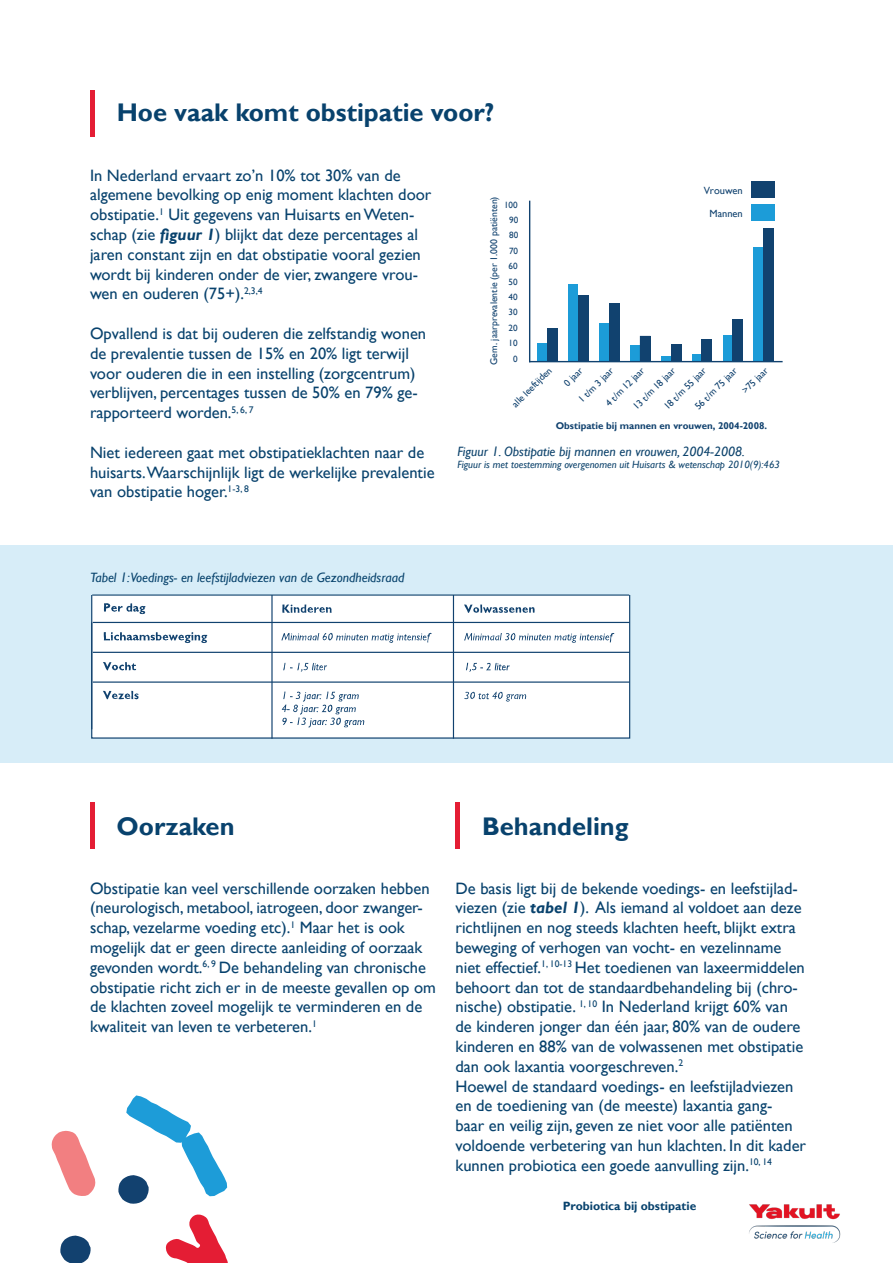
<style>
.page{position:relative;width:893px;height:1263px;background:#fff}
.page>*{position:absolute;margin:0;border:0;box-sizing:border-box;transform-origin:0 0}
.t1{font:700 25.5px "Gill Sans";color:#08426d}
.t2{font:16.5px/19.8px "Gill Sans";color:#08426d}
.t3{font:italic 13.5px "Gill Sans";color:#08436d}
.t4{font:italic 13.5px "Gill Sans";color:#0d436c}
.t5{font:700 12px "Gill Sans";color:#08426d}
.t6{font:italic 10.5px "Gill Sans";color:#0d436c}
.t7{font:10.5px "Gill Sans";color:#11426f}
.t8{font:9.75px "Gill Sans";color:#11426f}
.t9{font:700 9.75px "Gill Sans";color:#11426f}
.t10{font:9.15px "Gill Sans";color:#11426f}
.s1{font-weight:700;font-style:italic}
</style>
<div class="page">
<div style="left:0;top:545px;width:893px;height:218px;background:#d7edf8"></div>
<svg style="left:91px;top:595px;width:539px;height:144px;background:#f1f4f6"></svg>
<hr style="left:271px;top:595px;width:2px;height:144px;background:#11426f">
<hr style="left:453px;top:595px;width:1px;height:144px;background:#11426f">
<hr style="left:93px;top:652px;width:537px;height:1px;background:#11426f">
<hr style="left:93px;top:681px;width:537px;height:2px;background:#11426f">
<hr style="left:91px;top:622px;width:1px;height:107px;background:#11426f">
<img style="left:749px;top:1204px;width:92px;height:39px">
<div style="left:630px;top:345px;width:10px;height:16px;background:#1c9cd8"></div>
<div style="left:640px;top:336px;width:10px;height:25px;background:#11426f"></div>
<div style="left:568px;top:284px;width:10px;height:77px;background:#1c9cd8"></div>
<div style="left:578px;top:295px;width:11px;height:67px;background:#11426f"></div>
<div style="left:537px;top:343px;width:10px;height:18px;background:#1c9cd8"></div>
<div style="left:547px;top:328px;width:11px;height:34px;background:#11426f"></div>
<div style="left:599px;top:323px;width:10px;height:38px;background:#1c9cd8"></div>
<div style="left:609px;top:303px;width:11px;height:59px;background:#11426f"></div>
<div style="left:661px;top:356px;width:10px;height:5px;background:#1c9cd8"></div>
<div style="left:671px;top:344px;width:10px;height:18px;background:#11426f"></div>
<div style="left:692px;top:354px;width:10px;height:7px;background:#1c9cd8"></div>
<div style="left:702px;top:339px;width:10px;height:23px;background:#11426f"></div>
<div style="left:723px;top:335px;width:9px;height:26px;background:#1c9cd8"></div>
<div style="left:732px;top:319px;width:11px;height:43px;background:#11426f"></div>
<div style="left:753px;top:247px;width:10px;height:114px;background:#1c9cd8"></div>
<div style="left:763px;top:229px;width:11px;height:133px;background:#11426f"></div>
<hr style="left:529px;top:201px;width:1px;height:161px;background:#11426f">
<hr style="left:530px;top:361px;width:252px;height:1px;background:#11426f">
<div style="left:751px;top:205px;width:23px;height:16px;background:#1c9cd8"></div>
<div style="left:751px;top:182px;width:23px;height:16px;background:#11426f"></div>
<hr style="left:90px;top:90px;width:4px;height:46px;background:#e41d34">
<hr style="left:90px;top:803px;width:4px;height:46px;background:#e41d34">
<div style="left:455px;top:803px;width:5px;height:46px;background:#e41d34"></div>
<svg style="left:165px;top:1214px;width:63px;height:49px"></svg>
<svg style="left:52px;top:1131px;width:43px;height:65px"></svg>
<svg style="left:60px;top:1235px;width:31px;height:28px"></svg>
<svg style="left:118px;top:1095px;width:109px;height:109px"></svg>
<hr style="left:92px;top:594px;width:537px;height:2px;background:#10436d">
<hr style="left:892px;top:545px;width:1px;height:628px;background:#1d9cd8">
<p class="t1" style="left:117px;top:98px;width:379px">Hoe vaak komt obstipatie voor?</p>
<p class="t2" style="left:90px;top:165px;width:343px">In Nederland ervaart zo’n 10% tot 30% van de algemene bevolking op enig moment klachten door obstipatie.<sup>1</sup> Uit gegevens van Huisarts en Weten&shy;schap (zie <span class="s1">figuur 1</span>) blijkt dat deze percentages al jaren constant zijn en dat obstipatie vooral gezien wordt bij kinderen onder de vier, zwangere vrou-</p>
<p class="t2" style="left:90px;top:284px;width:174px">wen en ouderen (75+).<sup>2,3,4</sup></p>
<p class="t2" style="left:90px;top:324px;width:338px">Opvallend is dat bij ouderen die zelfstandig wonen de prevalentie tussen de 15% en 20% ligt terwijl voor ouderen die in een instelling (zorgcentrum) verblijven, percentages tussen de 50% en 79% ge-</p>
<p class="t2" style="left:90px;top:403px;width:165px">rapporteerd worden.<sup>5,</sup> <sup>6,</sup> <sup>7</sup></p>
<p class="t2" style="left:90px;top:443px;width:346px">Niet iedereen gaat met obstipatieklachten naar de huisarts.Waarschijnlijk ligt de werkelijke prevalentie van obstipatie hoger.<sup>1-3,</sup> <sup>8</sup></p>
<p class="t8" style="left:488px;top:365px;width:170px;rotate:-90deg">Gem. jaarprevalentie (per 1.000 patiënten)</p>
<p class="t10" style="left:504px;top:199px;width:15px">100</p>
<p class="t10" style="left:509px;top:215px;width:11px">90</p>
<p class="t10" style="left:509px;top:230px;width:11px">80</p>
<p class="t10" style="left:509px;top:245px;width:11px">70</p>
<p class="t10" style="left:509px;top:261px;width:11px">60</p>
<p class="t10" style="left:509px;top:276px;width:11px">50</p>
<p class="t10" style="left:509px;top:307px;width:11px">30</p>
<p class="t10" style="left:509px;top:338px;width:11px">10</p>
<p class="t10" style="left:509px;top:292px;width:11px">40</p>
<p class="t10" style="left:509px;top:322px;width:11px">20</p>
<p class="t10" style="left:513px;top:353px;width:6px">0</p>
<p class="t7" style="left:704px;top:184px;width:41px">Vrouwen</p>
<p class="t7" style="left:709px;top:208px;width:35px">Mannen</p>
<p class="t8" style="left:510px;top:401px;width:53px;rotate:-45deg">alle leeftijden</p>
<p class="t8" style="left:562px;top:380px;width:23px;rotate:-45deg">0 jaar</p>
<p class="t8" style="left:603px;top:401px;width:52px;rotate:-45deg">4 t/m 12 jaar</p>
<p class="t8" style="left:576px;top:397px;width:47px;rotate:-45deg">1 t/m 3 jaar</p>
<p class="t8" style="left:631px;top:404px;width:57px;rotate:-45deg">13 t/m 18 jaar</p>
<p class="t8" style="left:661px;top:404px;width:57px;rotate:-45deg">18 t/m 55 jaar</p>
<p class="t8" style="left:692px;top:404px;width:57px;rotate:-45deg">56 t/m 75 jaar</p>
<p class="t8" style="left:739px;top:388px;width:34px;rotate:-45deg">&gt;75 jaar</p>
<p class="t9" style="left:556px;top:420px;width:213px">Obstipatie bij mannen en vrouwen, 2004-2008.</p>
<p class="t4" style="left:457px;top:443px;width:289px">Figuur 1. Obstipatie bij mannen en vrouwen, 2004-2008.</p>
<p class="t6" style="left:457px;top:459px;width:324px">Figuur is met toestemming overgenomen uit Huisarts &amp; wetenschap 2010(9):463</p>
<p class="t3" style="left:90px;top:569px;width:316px">Tabel 1:Voedings- en leefstijladviezen van de Gezondheidsraad</p>
<p class="t1" style="left:117px;top:812px;width:119px">Oorzaken</p>
<p class="t1" style="left:482px;top:812px;width:148px">Behandeling</p>
<p class="t2" style="left:90px;top:878px;width:347px">Obstipatie kan veel verschillende oorzaken hebben (neurologisch, metabool, iatrogeen, door zwanger&shy;schap, vezelarme voeding etc).<sup>1</sup> Maar het is ook mogelijk dat er geen directe aanleiding of oorzaak gevonden wordt.<sup>6,</sup> <sup>9</sup> De behandeling van chronische obstipatie richt zich er in de meeste gevallen op om de klachten zoveel mogelijk te verminderen en de kwaliteit van leven te verbeteren.<sup>1</sup></p>
<p class="t2" style="left:455px;top:878px;width:351px">De basis ligt bij de bekende voedings- en leefstijlad&shy;viezen (zie <span class="s1">tabel 1</span>). Als iemand al voldoet aan deze richtlijnen en nog steeds klachten heeft, blijkt extra beweging of verhogen van vocht- en vezelinname niet effectief.<sup>1,</sup> <sup>10-13</sup> Het toedienen van laxeermiddelen behoort dan tot de standaardbehandeling bij (chro&shy;nische) obstipatie. <sup>1,</sup> <sup>10</sup> In Nederland krijgt 60% van de kinderen jonger dan één jaar, 80% van de oudere kinderen en 88% van de volwassenen met obstipatie dan ook laxantia voorgeschreven.<sup>2</sup></p>
<p class="t2" style="left:455px;top:1076px;width:352px">Hoewel de standaard voedings- en leefstijladviezen en de toediening van (de meeste) laxantia gang-<br>baar en veilig zijn, geven ze niet voor alle patiënten voldoende verbetering van hun klachten. In dit kader kunnen probiotica een goede aanvulling zijn.<sup>10,</sup> <sup>14</sup></p>
<p class="t5" style="left:563px;top:1198px;width:135px">Probiotica bij obstipatie</p>
</div>
